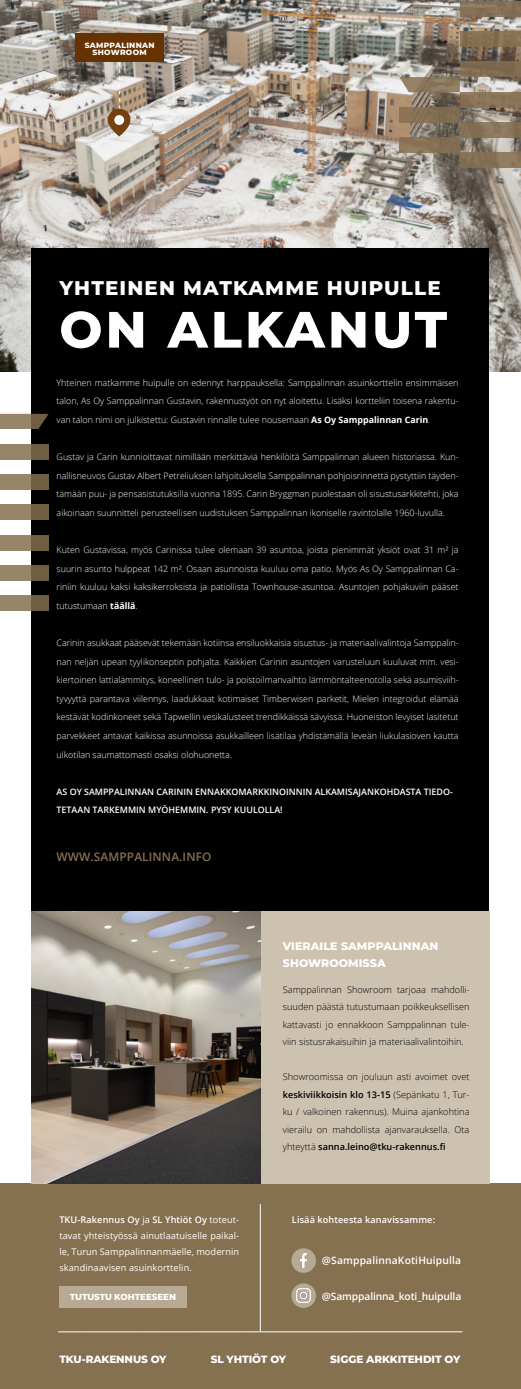
<style>
.page{position:relative;width:521px;height:1389px;background:#fff}
.page>*{position:absolute;margin:0;border:0;box-sizing:border-box;transform-origin:0 0}
.t1{font:800 51.01px "Montserrat";letter-spacing:.06em;color:#fff}
.t2{font:800 19.78px "Montserrat";letter-spacing:.06em;color:#fff}
.t3{font:600 11.81px "Open Sans";letter-spacing:.01em;color:#85704f}
.t4{font:800 11.03px/16.9px "Montserrat";letter-spacing:.01em;color:#fff}
.t5{font:800 10.5px "Montserrat";letter-spacing:-.01em;color:#fff}
.t6{font:600 10.24px "Open Sans";letter-spacing:-.01em;color:#fff}
.t7{font:600 10.24px "Open Sans";letter-spacing:.02em;color:#fff}
.t8{font:300 9.19px/17.5px "Open Sans";color:#000;text-align:justify}
.t9{font:9.19px/15.8px "Open Sans";letter-spacing:.01em;color:#fff;text-align:justify}
.t10{font:600 9.19px "Open Sans";letter-spacing:.01em;color:#fff}
.t11{font:300 8.84px/18.6px "Open Sans";color:#fff;text-align:justify}
.t12{font:600 8.84px/18.6px "Open Sans";color:#fff}
.t13{font:800 8.75px "Montserrat";letter-spacing:-.01em;color:#fff}
.t14{font:800 7.61px/7.6px "Montserrat";letter-spacing:.04em;color:#fff;text-align:center}
.s1{font-weight:700}
.s2{font-weight:600}
</style>
<div class="page">
<img style="left:0;top:0;width:521px;height:371px">
<svg style="left:460px;top:153px;width:61px;height:15px"></svg>
<div style="left:460px;top:1px;width:61px;height:15px;background:#856f50"></div>
<svg style="left:399px;top:77px;width:61px;height:15px"></svg>
<div style="left:460px;top:92px;width:61px;height:15px;background:#8b7657"></div>
<div style="left:460px;top:62px;width:61px;height:15px;background:#7d694d"></div>
<div style="left:399px;top:107px;width:61px;height:16px;background:#856f50"></div>
<div style="left:399px;top:137px;width:61px;height:15px;background:#856f50"></div>
<div style="left:460px;top:122px;width:61px;height:16px;background:#877357"></div>
<div style="left:460px;top:31px;width:61px;height:16px;background:#856f50"></div>
<div style="left:0;top:1183px;width:521px;height:206px;background:#85704f"></div>
<div style="left:59px;top:1287px;width:128px;height:21px;background:#b7a992"></div>
<svg style="left:291px;top:1248px;width:25px;height:25px"></svg>
<img style="left:297px;top:1254px;width:14px;height:14px">
<svg style="left:291px;top:1283px;width:25px;height:25px"></svg>
<img style="left:296px;top:1288px;width:15px;height:15px">
<hr style="left:260px;top:1204px;width:1px;height:127px;background:#fff">
<hr style="left:58px;top:1331px;width:404px;height:1px;background:#fff">
<div style="left:261px;top:911px;width:229px;height:272px;background:#cdc2b0"></div>
<img style="left:31px;top:911px;width:230px;height:272px">
<div style="left:31px;top:248px;width:458px;height:663px;background:#000"></div>
<svg style="left:0;top:596px;width:49px;height:15px"></svg>
<svg style="left:0;top:444px;width:49px;height:15px"></svg>
<svg style="left:0;top:535px;width:49px;height:15px"></svg>
<svg style="left:0;top:505px;width:49px;height:15px"></svg>
<svg style="left:0;top:565px;width:49px;height:15px"></svg>
<svg style="left:0;top:474px;width:49px;height:16px"></svg>
<svg style="left:0;top:414px;width:49px;height:15px"></svg>
<svg style="left:108px;top:62px;width:22px;height:74px"></svg>
<div style="left:76px;top:34px;width:88px;height:28px;background:#630"></div>
<p class="t14" style="left:85px;top:41px;width:71px">SAMPPALINNAN<br>SHOWROOM</p>
<h2 class="t2" style="left:59px;top:274px;width:383px">YHTEINEN MATKAMME HUIPULLE</h2>
<h1 class="t1" style="left:59px;top:292px;width:389px">ON ALKANUT</h1>
<p class="t11" style="left:57px;top:373px;width:403px">Yhteinen matkamme huipulle on edennyt harppauksella: Samppalinnan asuinkorttelin ensimmäisen talon, As Oy Samppalinnan Gustavin, rakennustyöt on nyt aloitettu. Lisäksi kortteliin toisena rakentu&shy;van talon nimi on julkistettu: Gustavin rinnalle tulee nousemaan <span class="s1">As Oy Samppalinnan Carin</span>.</p>
<p class="t11" style="left:57px;top:447px;width:403px">Gustav ja Carin kunnioittavat nimillään merkittäviä henkilöitä Samppalinnan alueen historiassa. Kun&shy;nallisneuvos Gustav Albert Petreliuksen lahjoituksella Samppalinnan pohjoisrinnettä pystyttiin täyden&shy;tämään puu- ja pensasistutuksilla vuonna 1895. Carin Bryggman puolestaan oli sisustusarkkitehti, joka aikoinaan suunnitteli perusteellisen uudistuksen Samppalinnan ikoniselle ravintolalle 1960-luvulla.</p>
<p class="t11" style="left:57px;top:540px;width:403px">Kuten Gustavissa, myös Carinissa tulee olemaan 39 asuntoa, joista pienimmät yksiöt ovat 31 m² ja suurin asunto hulppeat 142 m². Osaan asunnoista kuuluu oma patio. Myös As Oy Samppalinnan Ca&shy;riniin kuuluu kaksi kaksikerroksista ja patiollista Townhouse-asuntoa. Asuntojen pohjakuviin pääset tutustumaan <span class="s1">täällä</span>.</p>
<p class="t11" style="left:57px;top:633px;width:403px">Carinin asukkaat pääsevät tekemään kotiinsa ensiluokkaisia sisustus- ja materiaalivalintoja Samppalin&shy;nan neljän upean tyylikonseptin pohjalta. Kaikkien Carinin asuntojen varusteluun kuuluvat mm. vesi&shy;kiertoinen lattialämmitys, koneellinen tulo- ja poistoilmanvaihto lämmöntalteenotolla sekä asumisviih&shy;tyvyyttä parantava viilennys, laadukkaat kotimaiset Timberwisen parketit, Mielen integroidut elämää kestävät kodinkoneet sekä Tapwellin vesikalusteet trendikkäissä sävyissä. Huoneiston levyiset lasitetut parvekkeet antavat kaikissa asunnoissa asukkailleen lisätilaa yhdistämällä leveän liukulasioven kautta ulkotilan saumattomasti osaksi olohuonetta.</p>
<p class="t12" style="left:57px;top:782px;width:398px">AS OY SAMPPALINNAN CARININ ENNAKKOMARKKINOINNIN ALKAMISAJANKOHDASTA TIEDO-<br>TETAAN TARKEMMIN MYÖHEMMIN. PYSY KUULOLLA!</p>
<h3 class="t3" style="left:57px;top:848px;width:156px">WWW.SAMPPALINNA.INFO</h3>
<p class="t4" style="left:283px;top:937px;width:157px">VIERAILE SAMPPALINNAN<br>SHOWROOMISSA</p>
<p class="t8" style="left:283px;top:980px;width:188px">Samppalinnan Showroom tarjoaa mahdolli&shy;suuden päästä tutustumaan poikkeuksellisen kattavasti jo ennakkoon Samppalinnan tule&shy;viin sistusrakaisuihin ja materiaalivalintoihin.</p>
<p class="t8" style="left:283px;top:1068px;width:188px">Showroomissa on jouluun asti avoimet ovet <span class="s2">keskiviikkoisin klo 13-15</span> (Sepänkatu 1, Tur&shy;ku / valkoinen rakennus). Muina ajankohtina vierailu on mahdollista ajanvarauksella. Ota yhteyttä <span class="s2">sanna.leino@tku-rakennus.fi</span></p>
<p class="t9" style="left:59px;top:1212px;width:181px"><span class="s2">TKU-Rakennus Oy</span> ja <span class="s2">SL Yhtiöt Oy</span> toteut&shy;tavat yhteistyössä ainutlaatuiselle paikal&shy;le, Turun Samppalinnanmäelle, modernin skandinaavisen asuinkorttelin.</p>
<p class="t10" style="left:292px;top:1214px;width:145px">Lisää kohteesta kanavissamme:</p>
<p class="t13" style="left:70px;top:1291px;width:108px">TUTUSTU KOHTEESEEN</p>
<p class="t7" style="left:322px;top:1254px;width:141px">@SamppalinnaKotiHuipulla</p>
<p class="t6" style="left:322px;top:1289px;width:141px">@Samppalinna_koti_huipulla</p>
<p class="t5" style="left:59px;top:1352px;width:109px">TKU-RAKENNUS OY</p>
<p class="t5" style="left:211px;top:1352px;width:77px">SL YHTIÖT OY</p>
<p class="t5" style="left:330px;top:1352px;width:132px">SIGGE ARKKITEHDIT OY</p>
</div>
